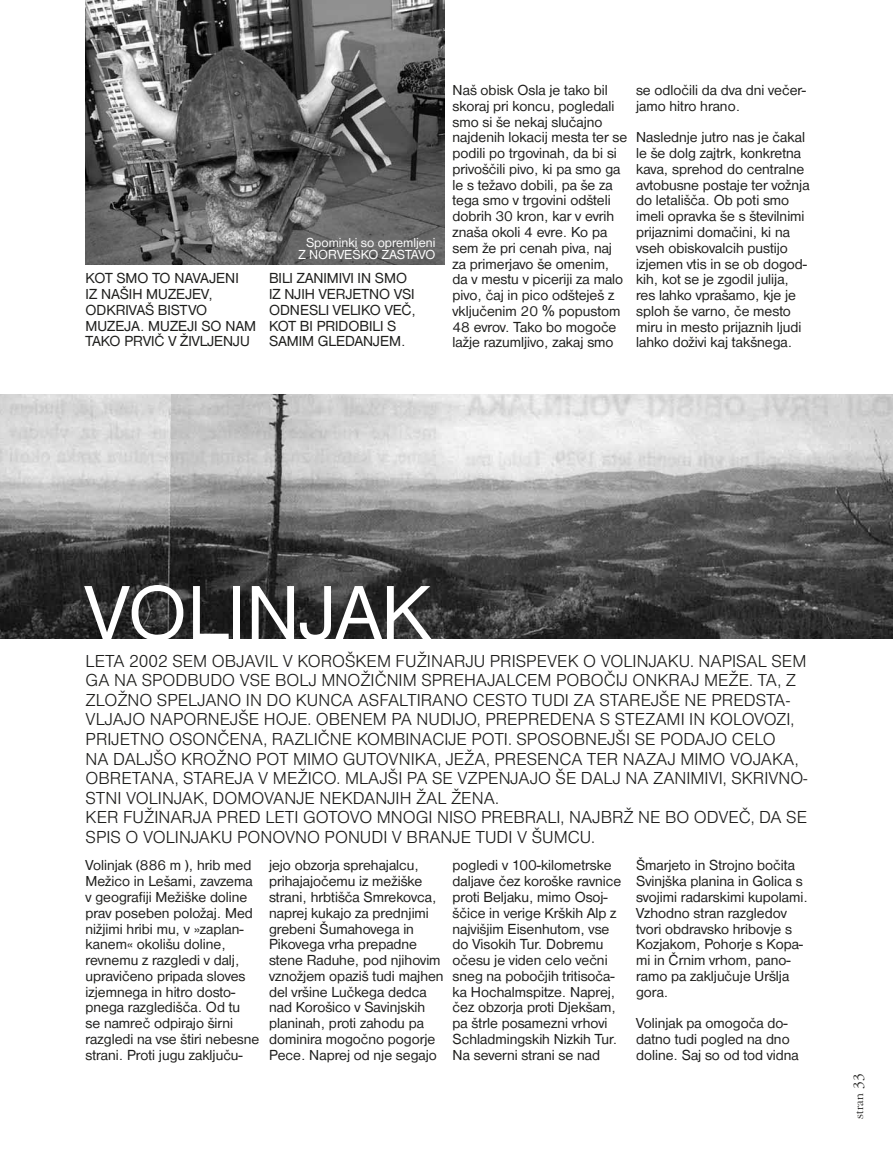
<style>
.page{position:relative;width:893px;height:1149px;background:#fff}
.page>*{position:absolute;margin:0;border:0;box-sizing:border-box;transform-origin:0 0}
.t1{font:80.4px "Nimbus San DEE";color:#fff}
.t2{font:18px/19.5px "Nimbus San DEE Ligh";color:#1d1d1b}
.t3{font:15px/15.8px "Nimbus San DEE";color:#1d1d1b}
.t4{font:13.5px/12px "Nimbus San DEE";color:#fff;text-align:center}
.t5{font:300 12px "SS Garamond";letter-spacing:.03em;color:#1d1d1b}
.s1{font-family:"Arial"}
.s2{font-size:15px}
</style>
<div class="page">
<img style="left:0;top:394px;width:893px;height:244px">
<img style="left:86px;top:0;width:358px;height:265px">
<p class="t4" style="left:298px;top:237px;width:139px">Spominki so opremljeni z norveško zastavo</p>
<p class="t3" style="left:86px;top:270px;width:172px">kot smo to navajeni<br>iz naših muzejev, odkrivaš bistvo muzeja. M uzeji so nam tako prvič v življenju</p>
<p class="t3" style="left:269px;top:270px;width:149px">bili zanimivi in smo iz njih verjetno vsi odnesli veliko več, kot bi pridobili s samim gledanjem.</p>
<p class="t3" style="left:453px;top:82px;width:176px">Naš obisk Osla je tako bil skoraj pri koncu, pogledali smo si še nekaj slučajno najdenih lokacij mesta ter se podili po trgovinah, da bi si privoščili pivo, ki pa smo ga le s težavo dobili, pa še za tega smo v trgovini odšteli dobrih 30 kron, kar v evrih znaša okoli 4 evre. Ko pa sem že pri cenah piva, naj za primerjavo še omenim, da v mestu v piceriji za malo pivo, čaj in pico odšteješ z vključenim 20 <span class="s1">%</span> popustom<br>48 evrov. Tako bo mogoče lažje razumljivo, zakaj smo</p>
<p class="t3" style="left:636px;top:82px;width:171px">se odločili da dva dni večer&shy;jamo hitro hrano.</p>
<p class="t3" style="left:636px;top:130px;width:175px">Naslednje jutro nas je čakal le še dolg zajtrk, konkretna kava, sprehod do centralne avtobusne postaje ter vožnja do letališča. Ob poti smo imeli opravka še s številnimi prijaznimi domačini, ki na vseh obiskovalcih pustijo izjemen vtis in se ob dogod&shy;kih, kot se je zgodil julija, res lahko vprašamo, kje je sploh še varno, če mesto miru in mesto prijaznih ljudi lahko doživi kaj takšnega.</p>
<h1 class="t1" style="left:86px;top:568px;width:347px">Volinjak</h1>
<p class="t2" style="left:86px;top:651px;width:723px">LETA 2002 SEM OBJAVIL V KOROŠKEM FUŽINARJU PRISPEVEK O VOLINJAKU. NAPISAL SEM GA NA SPODBUDO VSE BOLJ MNOŽIČNIM SPREHAJALCEM POBOČIJ ONKRAJ M EŽE. TA, Z ZLOŽNO SPELJANO IN DO KUNCA ASFALTIRANO CESTO TUDI ZA STAREJŠE NE PREDSTA-VLJAJO NAPORNEJŠE HOJE. OBENEM PA NUDIJO, PREPREDENA S STEZAMI IN KOLOVOZI, PRIJETNO OSONČENA, RAZLIČNE KOMBINACIJE POTI. SPOSOBNEJŠI SE PODAJO CELO<br>NA DALJŠO KROŽNO POT MIMO GUTOVNIKA, JEŽA, PRESENCA TER NAZAJ MIMO VOJAKA, OBRETANA, STAREJA V M EŽICO. M LAJŠI PA SE VZPENJAJO ŠE DALJ NA ZANIMIVI, SKRIVNO-STNI VOLINJAK, DOMOVANJE NEKDANJIH ŽAL ŽENA.<br>KER FUŽINARJA PRED LETI GOTOVO MNOGI NISO PREBRALI, NAJBRŽ NE BO ODVEČ, DA SE SPIS O VOLINJAKU PONOVNO PONUDI V BRANJE TUDI V ŠUMCU.</p>
<p class="t3" style="left:86px;top:857px;width:175px">Volinjak (886 m ), hrib med<br>M ežico in Lešami, zavzema v geografiji Mežiške doline prav poseben položaj. M ed nižjimi hribi mu, v »zaplan&shy;kanem« okolišu doline, revnemu z razgledi v dalj, upravičeno pripada sloves izjemnega in hitro dosto&shy;pnega razgledišča. Od tu<br>se namreč odpirajo širni razgledi na vse štiri nebesne strani. Proti jugu zaključu-</p>
<p class="t3" style="left:269px;top:857px;width:176px">jejo obzorja sprehajalcu, prihajajočemu iz mežiške strani, hrbtišča Smrekovca, naprej kukajo za prednjimi grebeni Šumahovega in<br>Pikovega vrha prepadne stene Raduhe, pod njihovim vznožjem opaziš tudi majhen del vršine Lučkega dedca nad Korošico v Savinjskih planinah, proti zahodu pa dominira mogočno pogorje<br>Pece. N aprej od nje segajo</p>
<p class="t3" style="left:453px;top:857px;width:170px">pogledi v 100-kilometrske daljave čez koroške ravnice proti Beljaku, mimo Osoj&shy;ščice in verige Krških Alp z najvišjim Eisenhutom, vse do Visokih Tur. Dobremu očesu je viden celo večni sneg na pobočjih tritisoča&shy;ka Hochalmspitze. Naprej, čez obzorja proti Djekšam, pa štrle posamezni vrhovi<br>Schladmingskih N izkih Tur.<br>N a severni strani se nad</p>
<p class="t3" style="left:636px;top:857px;width:173px">Šmarjeto in Strojno bočita<br>Svinjška planina in Golica s svojimi radarskimi kupolami.<br>Vzhodno stran razgledov tvori obdravsko hribovje s<br>Kozjakom, Pohorje s Kopa&shy;mi in Črnim vrhom, pano&shy;ramo pa zaključuje U ršlja gora.</p>
<p class="t3" style="left:636px;top:1015px;width:164px">Volinjak pa omogoča do&shy;datno tudi pogled na dno doline. Saj so od tod vidna</p>
<p class="t5" style="left:853px;top:1118px;width:47px;rotate:-90deg">stran <span class="s2">33</span></p>
</div>
